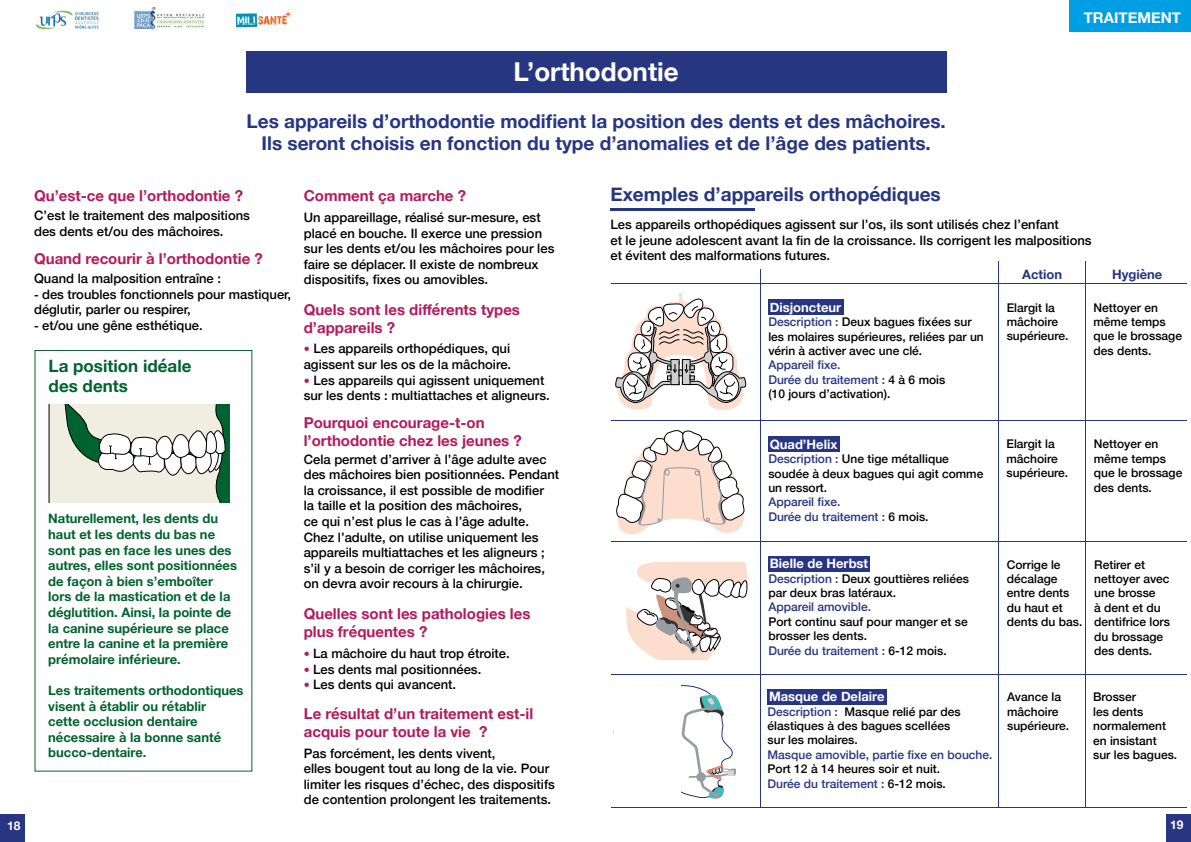
<style>
.page{position:relative;width:1191px;height:842px;background:#fff}
.page>*{position:absolute;margin:0;border:0;box-sizing:border-box;transform-origin:0 0}
.t1{font:700 26px "Helvetica Neue";color:#fff}
.t2{font:700 19px/22.8px "Helvetica Neue";color:#263683;text-align:center}
.t3{font:700 19px "Helvetica Neue";color:#273680}
.t4{font:700 17px/20.4px "Helvetica Neue";color:#00622f}
.t5{font:700 15px/18px "Helvetica Neue";color:#b41b5d}
.t6{font:700 15px "Helvetica Neue";color:#fff}
.t7{font:500 13px/15.6px "Helvetica Neue";color:#000}
.t8{font:700 13px/15.6px "Helvetica Neue";color:#00622f}
.t9{font:700 13px "Helvetica Neue";color:#fff}
.t10{font:700 13px "Helvetica Neue";color:#273680}
.t11{font:500 12px/14.4px "Helvetica Neue";color:#000}
.t12{font:500 12px/14.4px "Helvetica Neue";color:#283583}
.t13{font:700 12px "Helvetica Neue";color:#fff}
.s1{font-size:12px}
.s2{color:#283583}
.s3{color:#000}
.s4{font-size:12px;color:#b41b5d}
</style>
<div class="page">
<div style="left:1166px;top:815px;width:25px;height:27px;background:#283583"></div>
<div style="left:0;top:815px;width:25px;height:27px;background:#283583"></div>
<img style="left:133px;top:7px;width:72px;height:24px">
<img style="left:36px;top:10px;width:63px;height:19px">
<svg style="left:235px;top:11px;width:56px;height:17px"></svg>
<svg style="left:49px;top:404px;width:178px;height:99px"></svg>
<div style="left:768px;top:556px;width:102px;height:16px;background:#283583"></div>
<div style="left:767px;top:689px;width:120px;height:15px;background:#283583"></div>
<div style="left:768px;top:436px;width:72px;height:15px;background:#283583"></div>
<div style="left:768px;top:299px;width:76px;height:16px;background:#283583"></div>
<svg style="left:626px;top:562px;width:122px;height:97px"></svg>
<svg style="left:615px;top:294px;width:131px;height:116px"></svg>
<hr style="left:759px;top:269px;width:1px;height:539px;background:#283583">
<svg style="left:616px;top:430px;width:129px;height:105px"></svg>
<hr style="left:998px;top:262px;width:1px;height:546px;background:#283583">
<hr style="left:1085px;top:262px;width:1px;height:546px;background:#283583">
<svg style="left:613px;top:685px;width:123px;height:114px"></svg>
<div style="left:614px;top:682px;width:66px;height:139px;background:#fff"></div>
<div style="left:696px;top:772px;width:9px;height:10px;background:#989da4;border-radius:50%"></div>
<hr style="left:610px;top:283px;width:576px;height:1px;background:#283583">
<hr style="left:610px;top:420px;width:576px;height:1px;background:#283583">
<hr style="left:610px;top:541px;width:576px;height:1px;background:#283583">
<hr style="left:610px;top:674px;width:576px;height:1px;background:#283583">
<hr style="left:610px;top:807px;width:576px;height:1px;background:#283583">
<div style="left:1069px;top:0;width:122px;height:31px;background:#009fe3"></div>
<div style="left:246px;top:52px;width:700px;height:41px;background:#273680"></div>
<hr style="left:610px;top:208px;width:145px;height:3px;background:#273680">
<h1 class="t1" style="left:513px;top:51px;width:167px">L’orthodontie</h1>
<p class="t6" style="left:1083px;top:6px;width:99px">TRAITEMENT</p>
<h2 class="t2" style="left:247px;top:110px;width:700px">Les appareils d’orthodontie modifient la position des dents et des mâchoires.<br>Ils seront choisis en fonction du type d’anomalies et de l’âge des patients.</h2>
<h2 class="t3" style="left:610px;top:179px;width:332px">Exemples d’appareils orthopédiques</h2>
<p class="t7" style="left:610px;top:215px;width:483px">Les appareils orthopédiques agissent sur l’os, ils sont utilisés chez l’enfant<br>et le jeune adolescent avant la fin de la croissance. Ils corrigent les malpositions et évitent des malformations futures.</p>
<p class="t5" style="left:34px;top:187px;width:210px">Qu’est-ce que l’orthodontie ?</p>
<p class="t5" style="left:304px;top:187px;width:164px">Comment ça marche ?</p>
<p class="t7" style="left:34px;top:207px;width:217px">C’est le traitement des malpositions des dents et/ou des mâchoires.</p>
<p class="t7" style="left:304px;top:208px;width:252px">Un appareillage, réalisé sur-mesure, est placé en bouche. Il exerce une pression sur les dents et/ou les mâchoires pour les faire se déplacer. Il existe de nombreux dispositifs, fixes ou amovibles.</p>
<p class="t5" style="left:34px;top:250px;width:230px">Quand recourir à l’orthodontie ?</p>
<p class="t10" style="left:1022px;top:264px;width:41px">Action</p>
<p class="t10" style="left:1112px;top:264px;width:52px">Hygiène</p>
<p class="t11" style="left:1006px;top:299px;width:63px">Elargit la mâchoire supérieure.</p>
<p class="t11" style="left:1093px;top:299px;width:90px">Nettoyer en même temps que le brossage des dents.</p>
<p class="t7" style="left:34px;top:270px;width:188px">Quand la malposition entraîne :</p>
<p class="t7" style="left:34px;top:285px;width:259px"><span class="s1">-</span> des troubles fonctionnels pour mastiquer, déglutir, parler ou respirer,</p>
<p class="t7" style="left:34px;top:316px;width:170px"><span class="s1">-</span> et/ou une gêne esthétique.</p>
<p class="t9" style="left:769px;top:297px;width:73px">Disjoncteur</p>
<p class="t11" style="left:768px;top:314px;width:217px"><span class="s2">Description :</span> Deux bagues fixées sur les molaires supérieures, reliées par un vérin à activer avec une clé.</p>
<p class="t12" style="left:768px;top:357px;width:178px">Appareil fixe.<br>Durée du traitement : <span class="s3">4 à 6 mois (10 jours d’activation).</span></p>
<p class="t9" style="left:769px;top:434px;width:69px">Quad’Helix</p>
<p class="t11" style="left:768px;top:451px;width:216px"><span class="s2">Description :</span> Une tige métallique soudée à deux bagues qui agit comme un ressort.</p>
<p class="t12" style="left:768px;top:494px;width:162px">Appareil fixe.<br>Durée du traitement : <span class="s3">6 mois.</span></p>
<p class="t9" style="left:769px;top:553px;width:100px">Bielle de Herbst</p>
<p class="t11" style="left:768px;top:570px;width:202px"><span class="s2">Description :</span> Deux gouttières reliées par deux bras latéraux.</p>
<p class="t12" style="left:768px;top:599px;width:104px">Appareil amovible.</p>
<p class="t11" style="left:768px;top:613px;width:201px">Port continu sauf pour manger et se brosser les dents.<br><span class="s2">Durée du traitement :</span> 6-12 mois.</p>
<p class="t9" style="left:769px;top:686px;width:117px">Masque de Delaire</p>
<p class="t11" style="left:767px;top:703px;width:194px"><span class="s2">Description :</span> Masque relié par des élastiques à des bagues scellées sur les molaires.</p>
<p class="t12" style="left:767px;top:746px;width:226px">Masque amovible, partie fixe en bouche.</p>
<p class="t11" style="left:767px;top:761px;width:180px">Port 12 à 14 heures soir et nuit.<br><span class="s2">Durée du traitement :</span> 6-12 mois.</p>
<p class="t5" style="left:304px;top:301px;width:218px">Quels sont les différents types d’appareils ?</p>
<p class="t7" style="left:304px;top:340px;width:209px"><span class="s4">•</span> Les appareils orthopédiques, qui agissent sur les os de la mâchoire.</p>
<p class="t7" style="left:304px;top:371px;width:247px"><span class="s4">•</span> Les appareils qui agissent uniquement sur les dents : multiattaches et aligneurs.</p>
<h3 class="t4" style="left:49px;top:356px;width:144px">La position idéale des dents</h3>
<p class="t5" style="left:304px;top:414px;width:220px">Pourquoi encourage-t-on l’orthodontie chez les jeunes ?</p>
<p class="t11" style="left:1006px;top:436px;width:63px">Elargit la mâchoire supérieure.</p>
<p class="t11" style="left:1093px;top:436px;width:90px">Nettoyer en même temps que le brossage des dents.</p>
<p class="t7" style="left:304px;top:450px;width:257px">Cela permet d’arriver à l’âge adulte avec des mâchoires bien positionnées. Pendant la croissance, il est possible de modifier<br>la taille et la position des mâchoires,<br>ce qui n’est plus le cas à l’âge adulte.<br>Chez l’adulte, on utilise uniquement les appareils multiattaches et les aligneurs ; s’il y a besoin de corriger les mâchoires, on devra avoir recours à la chirurgie.</p>
<p class="t8" style="left:48px;top:511px;width:190px">Naturellement, les dents du haut et les dents du bas ne sont pas en face les unes des autres, elles sont positionnées de façon à bien s’emboîter lors de la mastication et de la déglutition. Ainsi, la pointe de la canine supérieure se place entre la canine et la première prémolaire inférieure.</p>
<p class="t8" style="left:48px;top:683px;width:197px">Les traitements orthodontiques visent à établir ou rétablir<br>cette occlusion dentaire nécessaire à la bonne santé bucco-dentaire.</p>
<p class="t11" style="left:1006px;top:556px;width:77px">Corrige le décalage entre dents du haut et dents du bas.</p>
<p class="t11" style="left:1094px;top:556px;width:77px">Retirer et nettoyer avec une brosse<br>à dent et du dentifrice lors du brossage des dents.</p>
<p class="t11" style="left:1007px;top:689px;width:63px">Avance la mâchoire supérieure.</p>
<p class="t11" style="left:1093px;top:689px;width:86px">Brosser<br>les dents normalement en insistant<br>sur les bagues.</p>
<p class="t5" style="left:304px;top:605px;width:228px">Quelles sont les pathologies les plus fréquentes ?</p>
<p class="t7" style="left:304px;top:644px;width:207px"><span class="s4">•</span> La mâchoire du haut trop étroite.</p>
<p class="t7" style="left:304px;top:660px;width:179px"><span class="s4">•</span> Les dents mal positionnées.</p>
<p class="t7" style="left:304px;top:676px;width:154px"><span class="s4">•</span> Les dents qui avancent.</p>
<p class="t5" style="left:304px;top:705px;width:231px">Le résultat d’un traitement est-il acquis pour toute la vie ?</p>
<p class="t7" style="left:304px;top:744px;width:252px">Pas forcément, les dents vivent,<br>elles bougent tout au long de la vie. Pour limiter les risques d’échec, des dispositifs de contention prolongent les traitements.</p>
<p class="t13" style="left:7px;top:816px;width:15px">18</p>
<p class="t13" style="left:1170px;top:816px;width:15px">19</p>
</div>
